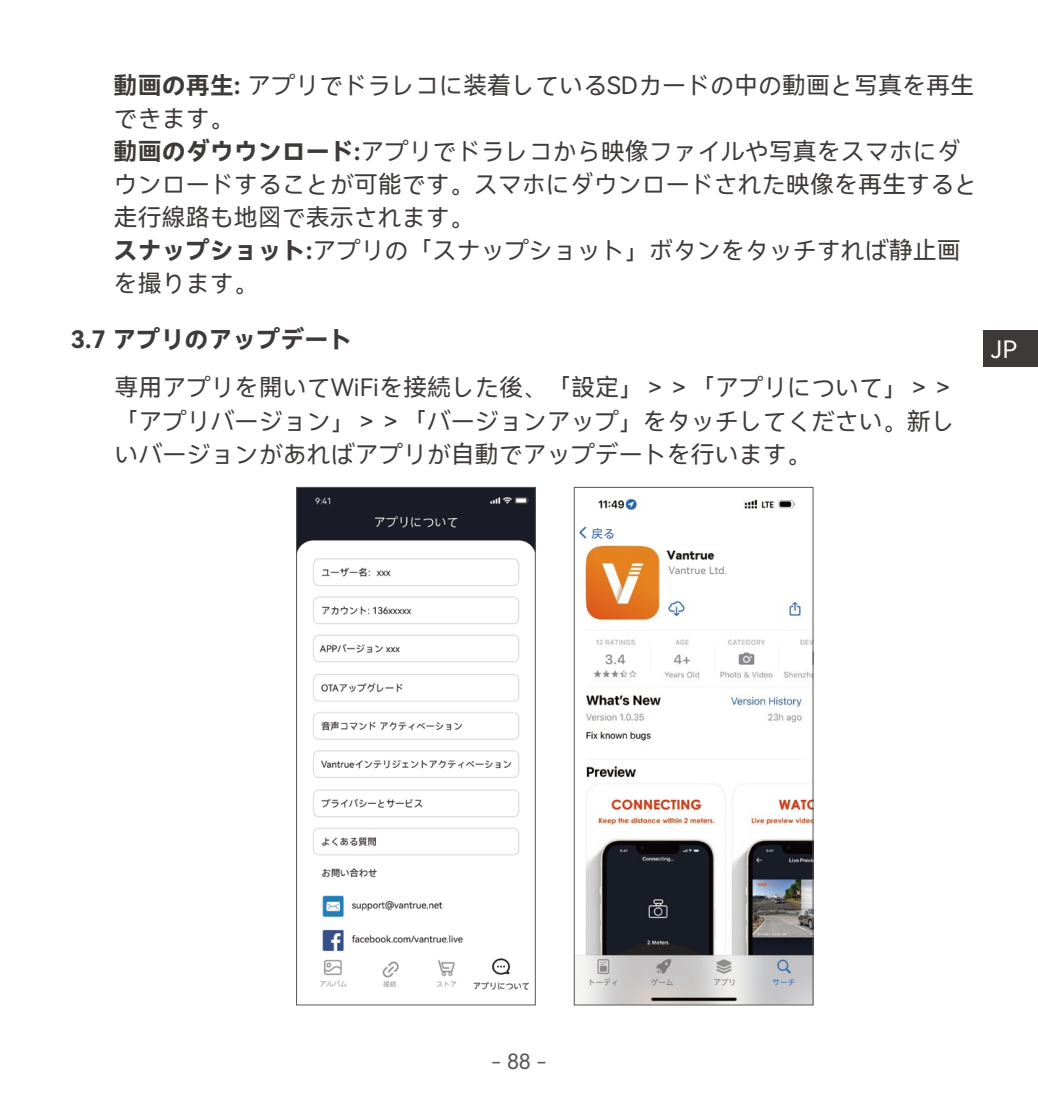
<style>
.page{position:relative;width:1038px;height:1106px;background:#fff}
.page>*{position:absolute;margin:0;border:0;box-sizing:border-box;transform-origin:0 0}
.t1{font:24px/33px "Harmony OS Sans SC";color:#3e3a39;text-align:justify}
.t2{font:24px "Harmony OS Sans SC Bold";color:#3e3a39}
.t3{font:24px "Harmony OS Sans SC";color:#fff}
.t4{font:21px "Harmony OS Sans SC";color:#5a5858}
.t5{font:11.7px "Harmony OS Sans SC";color:#285caa}
.t6{font:10.2px "Harmony OS Sans SC";letter-spacing:.015em;color:#808184}
.t7{font:7.5px "Harmony OS Sans SC";color:#6e6e6d}
.t8{font:7.5px "Harmony OS Sans SC";color:#2d6fb7}
.s1{font-family:"Harmony OS Sans SC Bold"}
</style>
<div class="page">
<div style="left:983px;top:330px;width:54px;height:37px;background:#3e3a39"></div>
<img style="left:298px;top:489px;width:235px;height:501px">
<div style="left:296px;top:487px;width:239px;height:518px;border:1px solid #595757"></div>
<img style="left:576px;top:498px;width:235px;height:505px">
<div style="left:574px;top:487px;width:239px;height:518px;border:1px solid #595757"></div>
<p class="t1" style="left:114px;top:68px;width:865px;text-align:left"><span class="s1">動画の再生:</span> アプリでドラレコに装着しているSDカードの中の動画と写真を再生できます。<br><span class="s1">動画のダウウンロード:</span>アプリでドラレコから映像ファイルや写真をスマホにダウンロードすることが可能です。スマホにダウンロードされた映像を再生すると走行線路も地図で表示されます。<br><span class="s1">スナップショット:</span>アプリの「スナップショット」ボタンをタッチすれば静止画を撮ります。</p>
<p class="t2" style="left:71px;top:322px;width:283px">3.7 アプリのアップデート</p>
<p class="t1" style="left:115px;top:370px;width:842px">専用アプリを開いてWiFiを接続した後、「設定」＞＞「アプリについて」＞＞「アプリバージョン」＞＞「バージョンアップ」をタッチしてください。新しいバージョンがあればアプリが自動でアップデートを行います。</p>
<p class="t3" style="left:991px;top:332px;width:27px">JP</p>
<p class="t5" style="left:591px;top:525px;width:25px">戻る</p>
<p class="t6" style="left:668px;top:563px;width:60px">Vantrue Ltd.</p>
<p class="t4" style="left:491px;top:1047px;width:57px">- 88 -</p>
<p class="t7" style="left:588px;top:977px;width:32px">トーディ</p>
<p class="t7" style="left:651px;top:977px;width:24px">ゲーム</p>
<p class="t7" style="left:713px;top:977px;width:24px">アプリ</p>
<p class="t8" style="left:772px;top:977px;width:24px">サーチ</p>
</div>
